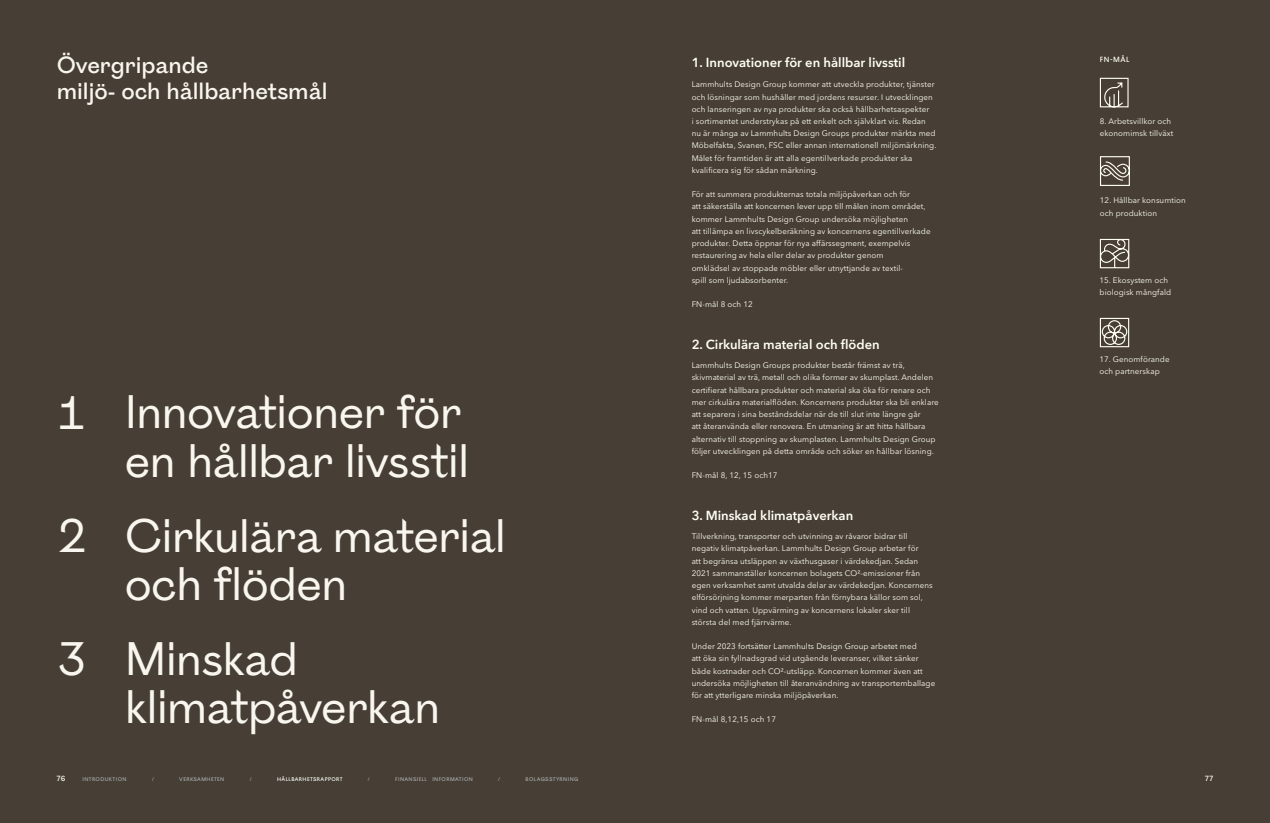
<style>
.page{position:relative;width:1270px;height:823px;background:#fff}
.page>*{position:absolute;margin:0;border:0;box-sizing:border-box;transform-origin:0 0}
.t1{font:300 44px/48px "Ostia Antica";letter-spacing:-.015em;color:#f8f6ef}
.t2{font:22px/26px "Ostia Antica";color:#f8f6ef}
.t3{font:600 13px "Avenir Next LT Pro";color:#fffef5}
.t4{font:8px/12.2px "Avenir Next LT Pro";letter-spacing:.01em;color:#fffef5}
.t5{font:7px "Ostia Antica";letter-spacing:.08em;color:#fffef5}
.t6{font:5px "Ostia Antica";letter-spacing:.08em;color:#a8aaad}
.t7{font:5px "Ostia Antica";letter-spacing:.08em;color:#fff}
</style>
<div class="page">
<div style="left:0;top:0;width:1270px;height:822px;background:#473f35"></div>
<svg style="left:1099px;top:77px;width:30px;height:31px"></svg>
<svg style="left:1099px;top:156px;width:31px;height:30px"></svg>
<svg style="left:1099px;top:238px;width:31px;height:31px"></svg>
<svg style="left:1099px;top:317px;width:31px;height:30px"></svg>
<h2 class="t2" style="left:57px;top:53px;width:272px">Övergripande<br>miljö- och hållbarhetsmål</h2>
<h1 class="t1" style="left:57px;top:389px;width:414px;text-align:right">1 Innovationer för en hållbar livsstil</h1>
<h1 class="t1" style="left:125px;top:512px;width:383px;text-indent:-68px">2 Cirkulära material och flöden</h1>
<h1 class="t1" style="left:125px;top:635px;width:317px;text-indent:-68px">3 Minskad klimatpåverkan</h1>
<h3 class="t3" style="left:692px;top:54px;width:215px">1. Innovationer för en hållbar livsstil</h3>
<p class="t4" style="left:692px;top:78px;width:246px">Lammhults Design Group kommer att utveckla produkter, tjänster och lösningar som hushåller med jordens resurser. I utvecklingen och lanseringen av nya produkter ska också hållbarhetsaspekter<br>i sortimentet understrykas på ett enkelt och självklart vis. Redan nu är många av Lammhults Design Groups produkter märkta med Möbelfakta, Svanen, FSC eller annan internationell miljömärkning.<br>Målet för framtiden är att alla egentillverkade produkter ska kvalificera sig för sådan märkning.</p>
<p class="t4" style="left:692px;top:188px;width:241px">För att summera produkternas totala miljöpåverkan och för<br>att säkerställa att koncernen lever upp till målen inom området, kommer Lammhults Design Group undersöka möjligheten<br>att tillämpa en livscykelberäkning av koncernens egentillverkade produkter. Detta öppnar för nya affärssegment, exempelvis restaurering av hela eller delar av produkter genom<br>omklädsel av stoppade möbler eller utnyttjande av textil-<br>spill som ljudabsorbenter.</p>
<p class="t4" style="left:692px;top:298px;width:63px">FN-mål 8 och 12</p>
<h3 class="t3" style="left:692px;top:336px;width:190px">2. Cirkulära material och flöden</h3>
<p class="t4" style="left:692px;top:359px;width:249px">Lammhults Design Groups produkter består främst av trä, skivmaterial av trä, metall och olika former av skumplast. Andelen certifierat hållbara produkter och material ska öka för renare och mer cirkulära materialflöden. Koncernens produkter ska bli enklare att separera i sina beståndsdelar när de till slut inte längre går<br>att återanvända eller renovera. En utmaning är att hitta hållbara alternativ till stoppning av skumplasten. Lammhults Design Group följer utvecklingen på detta område och söker en hållbar lösning.</p>
<p class="t4" style="left:692px;top:469px;width:87px">FN-mål 8, 12, 15 och17</p>
<h3 class="t3" style="left:692px;top:507px;width:163px">3. Minskad klimatpåverkan</h3>
<p class="t4" style="left:692px;top:530px;width:243px">Tillverkning, transporter och utvinning av råvaror bidrar till negativ klimatpåverkan. Lammhults Design Group arbetar för<br>att begränsa utsläppen av växthusgaser i värdekedjan. Sedan 2021 sammanställer koncernen bolagets CO²-emissioner från egen verksamhet samt utvalda delar av värdekedjan. Koncernens elförsörjning kommer merparten från förnybara källor som sol, vind och vatten. Uppvärming av koncernens lokaler sker till största del med fjärrvärme.</p>
<p class="t4" style="left:692px;top:639px;width:245px">Under 2023 fortsätter Lammhults Design Group arbetet med<br>att öka sin fyllnadsgrad vid utgående leveranser, vilket sänker både kostnader och CO²-utsläpp. Koncernen kommer även att undersöka möjligheten till återanvändning av transportemballage för att ytterligare minska miljöpåverkan.</p>
<p class="t4" style="left:692px;top:713px;width:86px">FN-mål 8,12,15 och 17</p>
<p class="t5" style="left:1100px;top:56px;width:31px">FN-MÅL</p>
<p class="t4" style="left:1100px;top:115px;width:75px">8. Arbetsvillkor och ekonomimsk tillväxt</p>
<p class="t4" style="left:1100px;top:194px;width:87px">12. Hållbar konsumtion och produktion</p>
<p class="t4" style="left:1099px;top:273px;width:73px">15. Ekosystem och biologisk mångfald</p>
<p class="t4" style="left:1099px;top:353px;width:72px">17. Genomförande och partnerskap</p>
<p class="t5" style="left:57px;top:774px;width:10px">76</p>
<p class="t6" style="left:82px;top:776px;width:46px">INTRODUKTION</p>
<p class="t6" style="left:152px;top:776px;width:3px">/</p>
<p class="t6" style="left:179px;top:776px;width:47px">VERKSAMHETEN</p>
<p class="t6" style="left:250px;top:776px;width:3px">/</p>
<p class="t7" style="left:277px;top:776px;width:67px">HÅLLBARHETSRAPPORT</p>
<p class="t6" style="left:368px;top:776px;width:3px">/</p>
<p class="t6" style="left:395px;top:776px;width:79px">FINANSIELL INFORMATION</p>
<p class="t6" style="left:498px;top:776px;width:3px">/</p>
<p class="t6" style="left:526px;top:776px;width:54px">BOLAGSSTYRNING</p>
<p class="t5" style="left:1205px;top:774px;width:10px">77</p>
</div>
